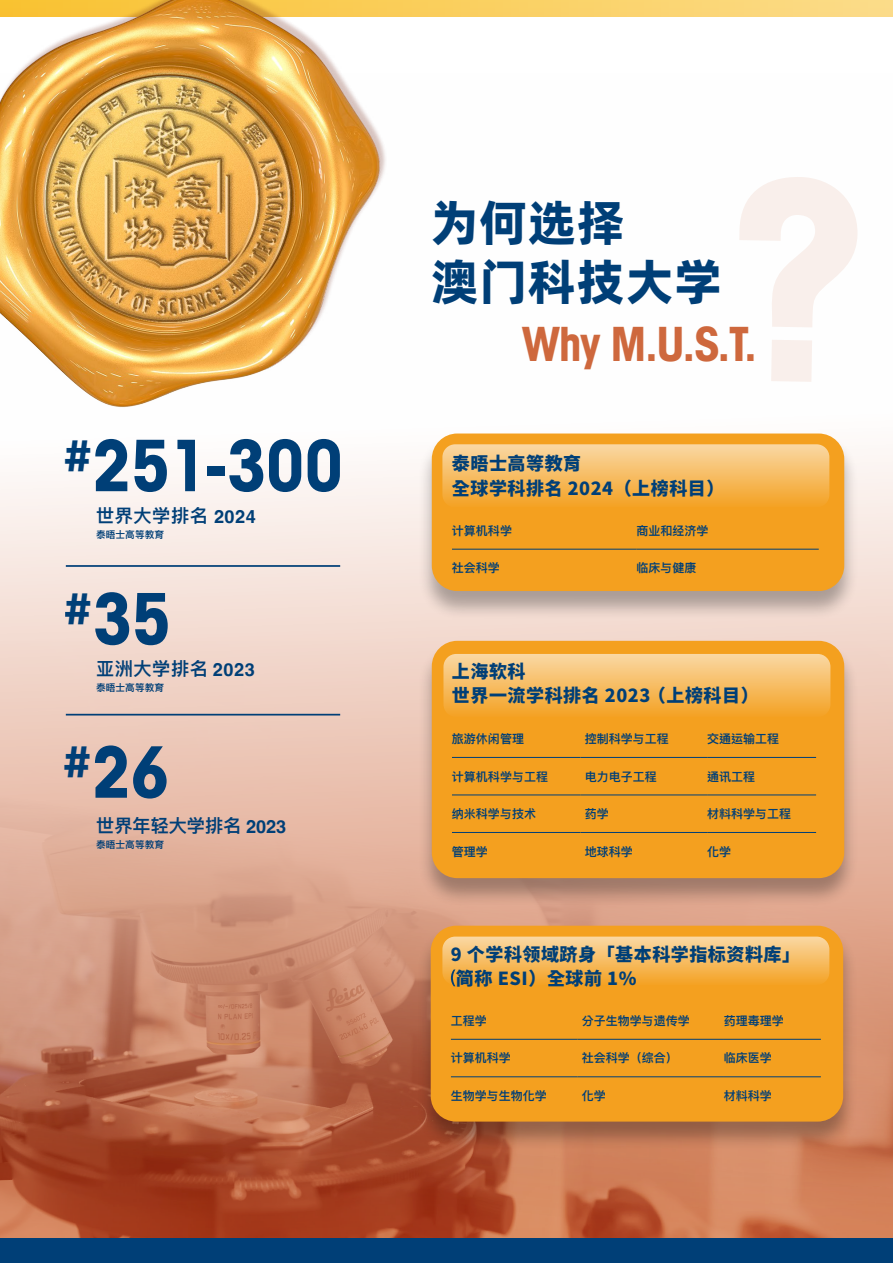
<style>
.page{position:relative;width:893px;height:1263px;background:#fff}
.page>*{position:absolute;margin:0;border:0;box-sizing:border-box;transform-origin:0 0}
.t1{font:700 condensed 69.45px "ITC Avant Garde Std";color:#003f77}
.t2{font:48.9px/58.8px "Alibaba Pu Hui Ti 2 105 Heavy";letter-spacing:.01em;color:#003f77}
.t3{font:700 condensed 46.2px "ITC Avant Garde Std";color:#ce683d}
.t4{font:600 18.15px "Ping Fang TC";letter-spacing:.03em;color:#003f77}
.t5{font:600 18.15px "Ping Fang TC";color:#003f77}
.t6{font:900 18px/24px "Noto Sans CJ Ksc";letter-spacing:.03em;color:#003f77}
.t7{font:600 12px "Ping Fang TC";color:#003f77}
.t8{font:600 9.75px "Ping Fang TC";color:#003f77}
.s1{font-family:"Helvetica";font-weight:700}
</style>
<div class="page">
<svg style="left:0;top:455px;width:893px;height:186px"></svg>
<svg style="left:544px;top:0;width:349px;height:16px;background:#fad678"></svg>
<img style="left:0;top:641px;width:893px;height:597px">
<div style="left:417px;top:434px;width:442px;height:186px;background:#000;opacity:.3"></div>
<div style="left:432px;top:433px;width:412px;height:158px;background:#f4a01f"></div>
<div style="left:417px;top:641px;width:442px;height:266px;background:#000;opacity:.3"></div>
<div style="left:432px;top:641px;width:412px;height:237px;background:#f4a01f"></div>
<div style="left:443px;top:654px;width:387px;height:63px;background:linear-gradient(to bottom,#fad8a3,#f4a223);border-radius:13px"></div>
<div style="left:442px;top:444px;width:387px;height:63px;background:linear-gradient(to bottom,#fad8a4,#f4a224);border-radius:13px"></div>
<hr style="left:452px;top:549px;width:185px;height:1px;background:#003f77">
<hr style="left:637px;top:549px;width:182px;height:1px;background:#003f77">
<hr style="left:452px;top:757px;width:128px;height:1px;background:#003f77">
<hr style="left:580px;top:757px;width:127px;height:1px;background:#003f77">
<hr style="left:707px;top:757px;width:109px;height:1px;background:#003f77">
<hr style="left:452px;top:794px;width:128px;height:1px;background:#003f77">
<hr style="left:580px;top:794px;width:127px;height:1px;background:#003f77">
<hr style="left:707px;top:794px;width:109px;height:1px;background:#003f77">
<hr style="left:452px;top:832px;width:128px;height:1px;background:#003f77">
<hr style="left:580px;top:832px;width:127px;height:1px;background:#003f77">
<hr style="left:707px;top:832px;width:109px;height:1px;background:#003f77">
<div style="left:416px;top:926px;width:442px;height:225px;background:#000;opacity:.3"></div>
<div style="left:431px;top:926px;width:412px;height:195px;background:#f4a01f"></div>
<div style="left:442px;top:936px;width:387px;height:49px;background:linear-gradient(to bottom,#fad9a5,#f4a224);border-radius:13px"></div>
<svg style="left:451px;top:969px;width:4px;height:17px"></svg>
<hr style="left:451px;top:1039px;width:126px;height:1px;background:#003f77">
<hr style="left:577px;top:1039px;width:147px;height:1px;background:#003f77">
<hr style="left:724px;top:1039px;width:97px;height:1px;background:#003f77">
<hr style="left:451px;top:1076px;width:126px;height:1px;background:#003f77">
<hr style="left:577px;top:1076px;width:147px;height:1px;background:#003f77">
<hr style="left:724px;top:1076px;width:97px;height:1px;background:#003f77">
<img style="left:0;top:0;width:544px;height:451px">
<div style="left:0;top:1238px;width:893px;height:25px;background:#003f77"></div>
<hr style="left:66px;top:565px;width:274px;height:2px;background:#003f77">
<hr style="left:66px;top:714px;width:274px;height:1px;background:#003f77">
<h1 class="t1" style="left:64px;top:422px;width:281px"><sup>#</sup>251-300</h1>
<h3 class="t4" style="left:96px;top:504px;width:161px">世界大学排名 <span class="s1">2024</span></h3>
<p class="t8" style="left:96px;top:528px;width:69px">泰晤士高等教育</p>
<h1 class="t1" style="left:65px;top:575px;width:107px"><sup>#</sup>35</h1>
<h3 class="t4" style="left:96px;top:657px;width:160px">亚洲大学排名 <span class="s1">2023</span></h3>
<p class="t8" style="left:96px;top:681px;width:69px">泰晤士高等教育</p>
<h1 class="t1" style="left:64px;top:728px;width:107px"><sup>#</sup>26</h1>
<h3 class="t5" style="left:96px;top:814px;width:192px">世界年轻大学排名 <span class="s1">2023</span></h3>
<p class="t8" style="left:96px;top:838px;width:69px">泰晤士高等教育</p>
<h2 class="t2" style="left:431px;top:191px;width:293px">为何选择<br>澳门科技大学</h2>
<h3 class="t3" style="left:522px;top:314px;width:237px">Why M.U.S.T.</h3>
<h3 class="t6" style="left:452px;top:451px;width:274px;line-height:25.5px">泰晤士高等教育<br>全球学科排名 2024（上榜科目）</h3>
<p class="t7" style="left:452px;top:523px;width:61px">计算机科学</p>
<p class="t7" style="left:637px;top:523px;width:73px">商业和经济学</p>
<p class="t7" style="left:452px;top:561px;width:49px">社会科学</p>
<p class="t7" style="left:637px;top:561px;width:61px">临床与健康</p>
<h3 class="t6" style="left:452px;top:659px;width:308px">上海软科<br>世界一流学科排名 2023（上榜科目）</h3>
<p class="t7" style="left:452px;top:731px;width:73px">旅游休闲管理</p>
<p class="t7" style="left:585px;top:731px;width:85px">控制科学与工程</p>
<p class="t7" style="left:707px;top:731px;width:74px">交通运输工程</p>
<p class="t7" style="left:452px;top:769px;width:97px">计算机科学与工程</p>
<p class="t7" style="left:585px;top:769px;width:73px">电力电子工程</p>
<p class="t7" style="left:707px;top:769px;width:49px">通讯工程</p>
<p class="t7" style="left:452px;top:806px;width:85px">纳米科学与技术</p>
<p class="t7" style="left:585px;top:806px;width:25px">药学</p>
<p class="t7" style="left:707px;top:806px;width:86px">材料科学与工程</p>
<p class="t7" style="left:452px;top:844px;width:37px">管理学</p>
<p class="t7" style="left:585px;top:844px;width:49px">地球科学</p>
<p class="t7" style="left:707px;top:844px;width:25px">化学</p>
<h3 class="t6" style="left:451px;top:942px;width:351px">9 个学科领域跻身「基本科学指标资料库」简称 ESI）全球前 1%</h3>
<p class="t7" style="left:451px;top:1013px;width:37px">工程学</p>
<p class="t7" style="left:582px;top:1013px;width:109px">分子生物学与遗传学</p>
<p class="t7" style="left:724px;top:1013px;width:61px">药理毒理学</p>
<p class="t7" style="left:451px;top:1051px;width:61px">计算机科学</p>
<p class="t7" style="left:582px;top:1051px;width:97px">社会科学（综合）</p>
<p class="t7" style="left:724px;top:1051px;width:49px">临床医学</p>
<p class="t7" style="left:451px;top:1088px;width:97px">生物学与生物化学</p>
<p class="t7" style="left:582px;top:1088px;width:25px">化学</p>
<p class="t7" style="left:724px;top:1088px;width:49px">材料科学</p>
</div>
